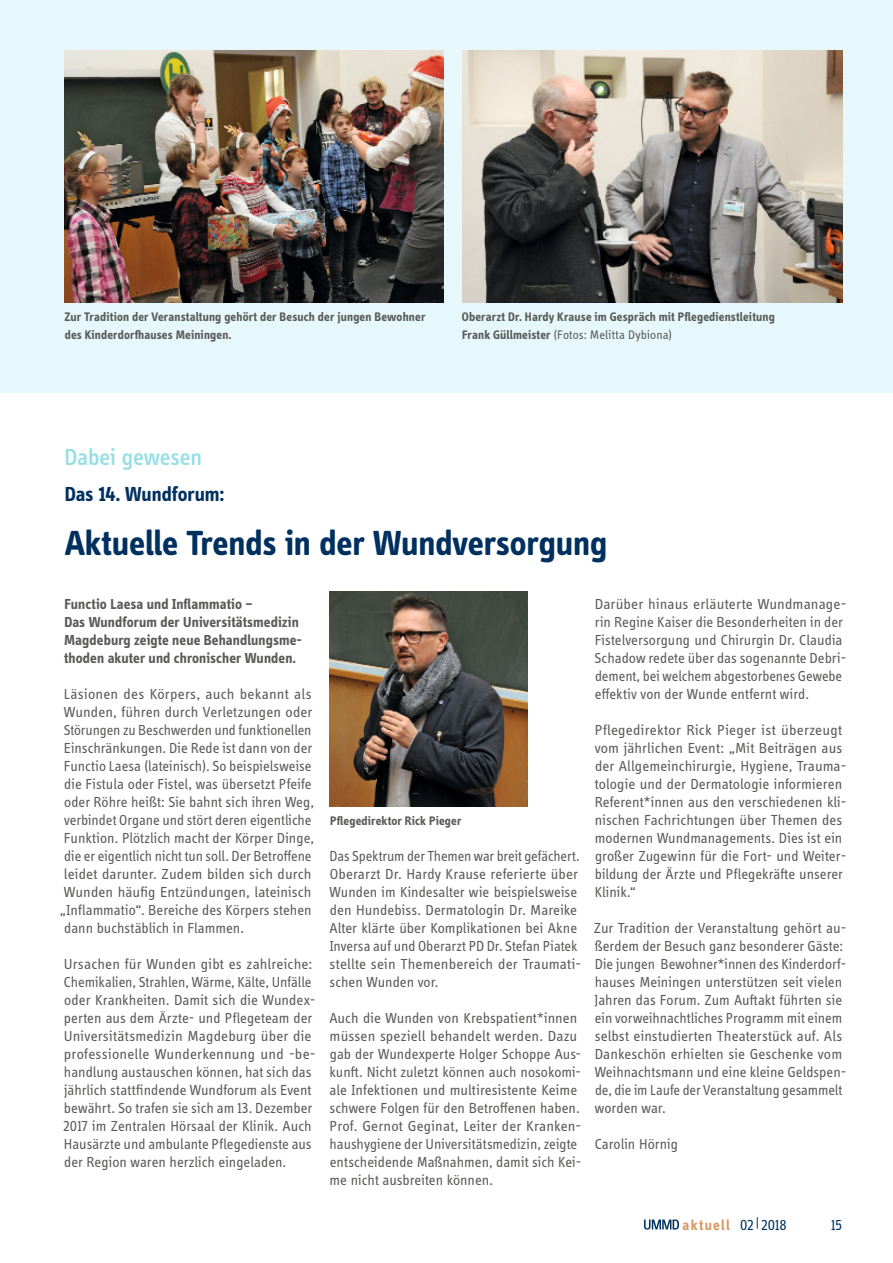
<style>
.page{position:relative;width:893px;height:1263px;background:#fff}
.page>*{position:absolute;margin:0;border:0;box-sizing:border-box;transform-origin:0 0}
.t1{font:700 36px "Info Display OT";letter-spacing:-.005em;color:#00305f}
.t2{font:500 24px "Info Display OT";letter-spacing:-.005em;color:#97dfe5}
.t3{font:700 21px "Info Display OT";color:#00305f}
.t4{font:15px/18px "Info Display OT";color:#5a5a59}
.t5{font:700 15px/18px "Info Display OT";letter-spacing:.005em;color:#5a5a59}
.t6{font:700 15px "Info Display OT";letter-spacing:.09em;color:#d79965}
.t7{font:15px "Info Display OT";color:#00305f}
.t8{font:700 12.75px/18px "Info Display OT";letter-spacing:.015em;color:#5a5a59}
.s1{font-weight:400}
.s2{font-weight:400;color:#00305f}
</style>
<div class="page">
<div style="left:0;top:0;width:893px;height:393px;background:#e6f8fb"></div>
<img style="left:64px;top:50px;width:380px;height:252px">
<img style="left:462px;top:50px;width:381px;height:252px">
<img style="left:329px;top:591px;width:198px;height:215px">
<svg style="left:644px;top:1219px;width:35px;height:10px"></svg>
<p class="t8" style="left:64px;top:308px;width:362px">Zur Tradition der Veranstaltung gehört der Besuch der jungen Bewohner des Kinderdorfhauses Meiningen.</p>
<p class="t8" style="left:462px;top:308px;width:314px">Oberarzt Dr. Hardy Krause im Gespräch mit Pflegedienstleitung<br>Frank Güllmeister <span class="s1">(Fotos: Melitta Dybiona)</span></p>
<h2 class="t2" style="left:64px;top:443px;width:139px">Dabei gewesen</h2>
<h3 class="t3" style="left:65px;top:481px;width:161px">Das 14. Wundforum:</h3>
<h1 class="t1" style="left:65px;top:521px;width:544px">Aktuelle Trends in der Wundversorgung</h1>
<p class="t5" style="left:64px;top:595px;width:239px">Functio Laesa und Inflammatio –<br>Das Wundforum der Universitätsmedizin Magdeburg zeigte neue Behandlungsme&shy;thoden akuter und chronischer Wunden.</p>
<p class="t4" style="left:60px;top:685px;width:256px">Läsionen des Körpers, auch bekannt als Wunden, führen durch Verletzungen oder Störungen zu Beschwerden und funktionellen Einschränkungen. Die Rede ist dann von der Functio Laesa (lateinisch). So beispielsweise die Fistula oder Fistel, was übersetzt Pfeife oder Röhre heißt: Sie bahnt sich ihren Weg, verbindet Organe und stört deren eigentliche Funktion. Plötzlich macht der Körper Dinge, die er eigentlich nicht tun soll. Der Betroffene leidet darunter. Zudem bilden sich durch Wunden häufig Entzündungen, lateinisch „Inflammatio“. Bereiche des Körpers stehen dann buchstäblich in Flammen.</p>
<p class="t4" style="left:63px;top:955px;width:254px">Ursachen für Wunden gibt es zahlreiche:<br>Chemikalien, Strahlen, Wärme, Kälte, Unfälle oder Krankheiten. Damit sich die Wundex&shy;perten aus dem Ärzte- und Pflegeteam der Universitätsmedizin Magdeburg über die professionelle Wunderkennung und -be&shy;handlung austauschen können, hat sich das jährlich stattfindende Wundforum als Event bewährt. So trafen sie sich am 13. Dezember 2017 im Zentralen Hörsaal der Klinik. Auch Hausärzte und ambulante Pflegedienste aus der Region waren herzlich eingeladen.</p>
<p class="t8" style="left:330px;top:812px;width:133px">Pflegedirektor Rick Pieger</p>
<p class="t4" style="left:329px;top:847px;width:253px">Das Spektrum der Themen war breit gefächert.<br>Oberarzt Dr. Hardy Krause referierte über Wunden im Kindesalter wie beispielsweise den Hundebiss. Dermatologin Dr. Mareike Alter klärte über Komplikationen bei Akne Inversa auf und Oberarzt PD Dr. Stefan Piatek stellte sein Themenbereich der Traumati&shy;schen Wunden vor.</p>
<p class="t4" style="left:329px;top:1009px;width:253px">Auch die Wunden von Krebspatient*innen müssen speziell behandelt werden. Dazu gab der Wundexperte Holger Schoppe Aus&shy;kunft. Nicht zuletzt können auch nosokomi&shy;ale Infektionen und multiresistente Keime schwere Folgen für den Betroffenen haben.<br>Prof. Gernot Geginat, Leiter der Kranken&shy;haushygiene der Universitätsmedizin, zeigte entscheidende Maßnahmen, damit sich Kei&shy;me nicht ausbreiten können.</p>
<p class="t4" style="left:594px;top:595px;width:253px">Darüber hinaus erläuterte Wundmanage&shy;rin Regine Kaiser die Besonderheiten in der Fistelversorgung und Chirurgin Dr. Claudia Schadow redete über das sogenannte Debri&shy;dement, bei welchem abgestorbenes Gewebe effektiv von der Wunde entfernt wird.</p>
<p class="t4" style="left:595px;top:721px;width:253px">Pflegedirektor Rick Pieger ist überzeugt vom jährlichen Event: „Mit Beiträgen aus der Allgemeinchirurgie, Hygiene, Trauma&shy;tologie und der Dermatologie informieren Referent*innen aus den verschiedenen kli&shy;nischen Fachrichtungen über Themen des modernen Wundmanagements. Dies ist ein großer Zugewinn für die Fort- und Weiter&shy;bildung der Ärzte und Pflegekräfte unserer Klinik.“</p>
<p class="t4" style="left:594px;top:919px;width:254px">Zur Tradition der Veranstaltung gehört au&shy;ßerdem der Besuch ganz besonderer Gäste:<br>Die jungen Bewohner*innen des Kinderdorf&shy;hauses Meiningen unterstützen seit vielen Jahren das Forum. Zum Auftakt führten sie ein vorweihnachtliches Programm mit einem selbst einstudierten Theaterstück auf. Als Dankeschön erhielten sie Geschenke vom Weihnachtsmann und eine kleine Geldspen&shy;de, die im Laufe der Veranstaltung gesammelt worden war.</p>
<p class="t4" style="left:595px;top:1135px;width:85px">Carolin Hörnig</p>
<p class="t6" style="left:683px;top:1215px;width:106px">aktuell <span class="s2">02|2018</span></p>
<p class="t7" style="left:831px;top:1216px;width:12px">15</p>
</div>
